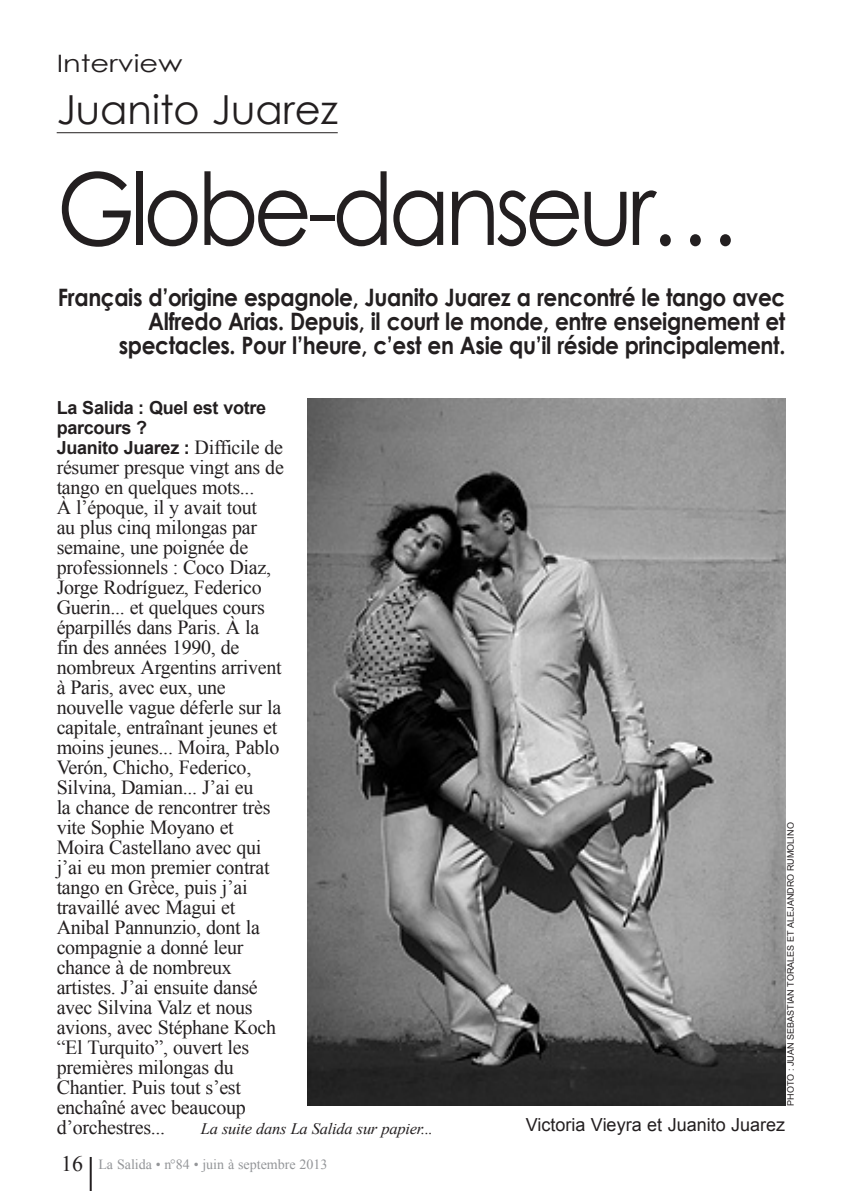
<style>
.page{position:relative;width:842px;height:1191px;background:#fff}
.page>*{position:absolute;margin:0;border:0;box-sizing:border-box;transform-origin:0 0}
.t1{font:100px "Century Gothic";letter-spacing:-.055em;color:#231f20;scale:.9 1}
.t2{font:40px "Century Gothic";color:#231f20}
.t3{font:700 24px/24px "Century Gothic";letter-spacing:-.015em;color:#231f20;text-align:right;scale:.9 1}
.t4{font:24px "Century Gothic";color:#231f20;scale:1.2 1}
.t5{font:20px/20px "Times New Roman";letter-spacing:-.015em;color:#231f20}
.t6{font:700 18px/20px "Arial";letter-spacing:-.015em;color:#231f20}
.t7{font:18px "Arial";color:#231f20}
.t8{font:italic 16px "Times New Roman";letter-spacing:-.015em;color:#231f20}
.t9{font:14px "Times New Roman";color:#939598}
.t10{font:9px "Arial";color:#231f20}
.s1{font-family:"Times New Roman";font-weight:400;font-size:20px}
.s2{font-size:22px;color:#231f20}
</style>
<div class="page">
<hr style="left:90px;top:1157px;width:2px;height:34px;background:#231f20">
<hr style="left:57px;top:132px;width:281px;height:1px;background:#231f20">
<img style="left:307px;top:399px;width:479px;height:706px">
<p class="t4" style="left:57px;top:48px;width:106px">Interview</p>
<h2 class="t2" style="left:57px;top:84px;width:283px">Juanito Juarez</h2>
<h1 class="t1" style="left:57px;top:144px;width:761px">Globe-danseur…</h1>
<p class="t3" style="left:58px;top:285px;width:810px">Français d’origine espagnole, Juanito Juarez a rencontré le tango avec<br>Alfredo Arias. Depuis, il court le monde, entre enseignement et spectacles. Pour l’heure, c’est en Asie qu’il réside principalement.</p>
<p class="t6" style="left:57px;top:398px;width:228px">La Salida : Quel est votre parcours ?<br>Juanito Juarez : <span class="s1">Difficile de</span></p>
<p class="t5" style="left:57px;top:457px;width:229px">résumer presque vingt ans de tango en quelques mots...<br>À l’époque, il y avait tout<br>au plus cinq milongas par semaine, une poignée de professionnels : Coco Diaz,<br>Jorge Rodríguez, Federico<br>Guerin... et quelques cours éparpillés dans Paris. À la fin des années 1990, de nombreux Argentins arrivent à Paris, avec eux, une nouvelle vague déferle sur la capitale, entraînant jeunes et moins jeunes... Moira, Pablo<br>Verón, Chicho, Federico,<br>Silvina, Damian... J’ai eu<br>la chance de rencontrer très vite Sophie Moyano et<br>Moira Castellano avec qui j’ai eu mon premier contrat tango en Grèce, puis j’ai travaillé avec Magui et<br>Anibal Pannunzio, dont la compagnie a donné leur chance à de nombreux artistes. J’ai ensuite dansé avec Silvina Valz et nous avions, avec Stéphane Koch “El Turquito”, ouvert les premières milongas du<br>Chantier. Puis tout s’est enchaîné avec beaucoup d’orchestres...</p>
<p class="t8" style="left:201px;top:1120px;width:234px">La suite dans La Salida sur papier...</p>
<p class="t9" style="left:61px;top:1156px;width:268px"><span class="s2">16</span> La Salida • n°84 • juin à septembre 2013</p>
<p class="t10" style="left:786px;top:1105px;width:285px;rotate:-90deg">PHOTO : JUAN SEBASTIAN TORALES ET ALEJANDRO RUMOLINO</p>
<p class="t7" style="left:526px;top:1114px;width:261px">Victoria Vieyra et Juanito Juarez</p>
</div>
